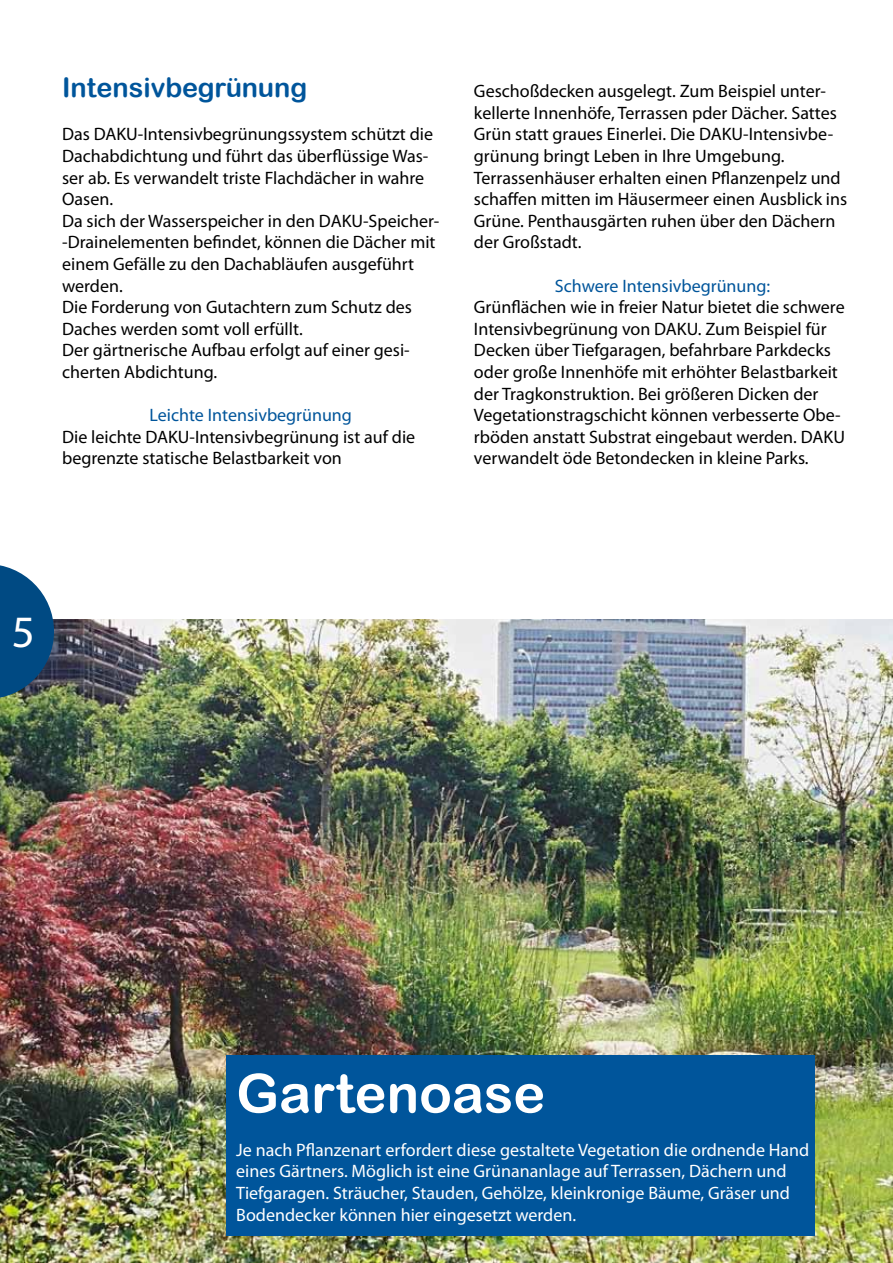
<style>
.page{position:relative;width:893px;height:1263px;background:#fff}
.page>*{position:absolute;margin:0;border:0;box-sizing:border-box;transform-origin:0 0}
.t1{font:54px "Arial Rounded MT Bold";color:#fff}
.t2{font:45px "Myriad Pro";color:#fff}
.t3{font:27px "Arial Rounded MT Bold";color:#00559b}
.t4{font:18px/21.6px "Myriad Pro";color:#000}
.t5{font:18px/21.6px "Myriad Pro";color:#fff}
.t6{font:18px "Myriad Pro";color:#00559b}
</style>
<div class="page">
<img style="left:0;top:619px;width:893px;height:644px">
<div style="left:226px;top:1055px;width:589px;height:181px;background:#00559b"></div>
<svg style="left:0;top:565px;width:54px;height:134px;background:#2b638c"></svg>
<h3 class="t3" style="left:62px;top:72px;width:247px">Intensivbegrünung</h3>
<p class="t4" style="left:62px;top:123px;width:379px">Das DAKU-Intensivbegrünungssystem schützt die Dachabdichtung und führt das überflüssige Was&shy;ser ab. Es verwandelt triste Flachdächer in wahre Oasen.<br>Da sich der Wasserspeicher in den DAKU-Speicher--Drainelementen befindet, können die Dächer mit einem Gefälle zu den Dachabläufen ausgeführt werden.<br>Die Forderung von Gutachtern zum Schutz des Daches werden somt voll erfüllt.<br>Der gärtnerische Aufbau erfolgt auf einer gesi&shy;cherten Abdichtung.</p>
<p class="t6" style="left:150px;top:404px;width:204px">Leichte Intensivbegrünung</p>
<p class="t4" style="left:62px;top:426px;width:355px">Die leichte DAKU-Intensivbegrünung ist auf die begrenzte statische Belastbarkeit von</p>
<p class="t4" style="left:474px;top:80px;width:375px">Geschoßdecken ausgelegt. Zum Beispiel unter&shy;kellerte Innenhöfe, Terrassen pder Dächer. Sattes Grün statt graues Einerlei. Die DAKU-Intensivbe&shy;grünung bringt Leben in Ihre Umgebung.<br>Terrassenhäuser erhalten einen Pflanzenpelz und schaffen mitten im Häusermeer einen Ausblick ins Grüne. Penthausgärten ruhen über den Dächern der Großstadt.</p>
<p class="t6" style="left:555px;top:274px;width:217px">Schwere Intensivbegrünung:</p>
<p class="t4" style="left:474px;top:296px;width:372px">Grünflächen wie in freier Natur bietet die schwere Intensivbegrünung von DAKU. Zum Beispiel für Decken über Tiefgaragen, befahrbare Parkdecks oder große Innenhöfe mit erhöhter Belastbarkeit der Tragkonstruktion. Bei größeren Dicken der Vegetationstragschicht können verbesserte Obe&shy;rböden anstatt Substrat eingebaut werden. DAKU verwandelt öde Betondecken in kleine Parks.</p>
<h2 class="t2" style="left:12px;top:604px;width:25px">5</h2>
<h1 class="t1" style="left:236px;top:1061px;width:310px">Gartenoase</h1>
<p class="t5" style="left:236px;top:1138px;width:575px">Je nach Pflanzenart erfordert diese gestaltete Vegetation die ordnende Hand eines Gärtners. Möglich ist eine Grünananlage auf Terrassen, Dächern und Tiefgaragen. Sträucher, Stauden, Gehölze, kleinkronige Bäume, Gräser und Bodendecker können hier eingesetzt werden.</p>
</div>
